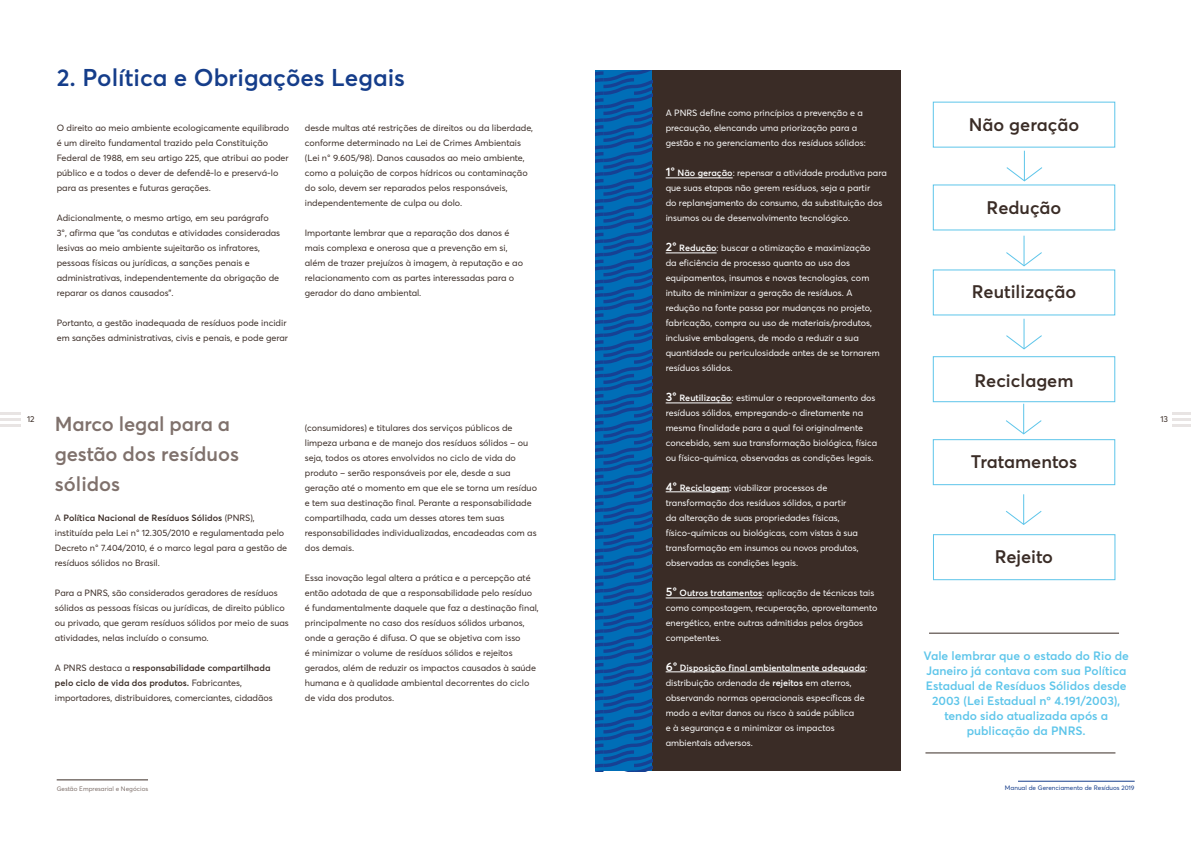
<style>
.page{position:relative;width:1191px;height:842px;background:#fff}
.page>*{position:absolute;margin:0;border:0;box-sizing:border-box;transform-origin:0 0}
.t1{font:600 24px "Averta";color:#153d8a}
.t2{font:600 20px/30px "Averta";letter-spacing:-.01em;color:#7f716c}
.t3{font:600 18px "Averta";color:#3a2c26}
.t4{font:600 12px/15px "Averta";color:#5dc5ea;text-align:center}
.t5{font:9px/15px "Averta";color:#3a2c26}
.t6{font:9px/15px "Averta";color:#fff}
.t7{font:8.5px "Averta";color:#3a2c26}
.t8{font:6.4px "Averta";color:#153d8a}
.t9{font:6.4px "Averta";color:#7f716c}
.s1{font-weight:600;font-size:12px}
.s2{font-weight:600}
</style>
<div class="page">
<svg style="left:1172px;top:413px;width:19px;height:2px"></svg>
<hr style="left:1172px;top:418px;width:19px;height:3px;background:#e8e4e3">
<svg style="left:1172px;top:424px;width:19px;height:2px"></svg>
<hr style="left:1018px;top:781px;width:116px;height:1px;background:#153d8a">
<hr style="left:0;top:413px;width:21px;height:2px;background:#e8e4e3">
<hr style="left:0;top:418px;width:21px;height:3px;background:#e8e4e3">
<hr style="left:0;top:424px;width:21px;height:2px;background:#e8e4e3">
<hr style="left:57px;top:780px;width:91px;height:1px;background:#3a2c26">
<div style="left:652px;top:71px;width:248px;height:700px;background:#3a2c26"></div>
<hr style="left:929px;top:633px;width:190px;height:1px;background:#3a2c26">
<hr style="left:925px;top:753px;width:190px;height:1px;background:#3a2c26">
<hr style="left:665px;top:177px;width:67px;height:1px;background:#fff">
<hr style="left:665px;top:252px;width:51px;height:1px;background:#fff">
<hr style="left:665px;top:402px;width:66px;height:1px;background:#fff">
<hr style="left:665px;top:491px;width:64px;height:1px;background:#fff">
<hr style="left:665px;top:597px;width:97px;height:1px;background:#fff">
<hr style="left:665px;top:671px;width:200px;height:1px;background:#fff">
<div style="left:932px;top:102px;width:183px;height:46px;border:1px solid #5dc5ea"></div>
<div style="left:932px;top:356px;width:183px;height:46px;border:1px solid #5dc5ea"></div>
<div style="left:932px;top:439px;width:183px;height:46px;border:1px solid #5dc5ea"></div>
<div style="left:933px;top:534px;width:182px;height:46px;border:1px solid #5dc5ea"></div>
<svg style="left:1006px;top:151px;width:36px;height:31px"></svg>
<svg style="left:1006px;top:236px;width:36px;height:31px"></svg>
<svg style="left:1006px;top:319px;width:36px;height:31px"></svg>
<svg style="left:1006px;top:404px;width:36px;height:31px"></svg>
<hr style="left:1023px;top:494px;width:1px;height:30px;background:#5dc5ea">
<svg style="left:1006px;top:510px;width:36px;height:15px"></svg>
<svg style="left:595px;top:71px;width:57px;height:700px;background:#085ca9"></svg>
<h1 class="t1" style="left:57px;top:61px;width:350px">2. Política e Obrigações Legais</h1>
<p class="t5" style="left:305px;top:120px;width:230px">desde multas até restrições de direitos ou da liberdade, conforme determinado na Lei de Crimes Ambientais (Lei n° 9.605/98). Danos causados ao meio ambiente, como a poluição de corpos hídricos ou contaminação do solo, devem ser reparados pelos responsáveis, independentemente de culpa ou dolo.</p>
<p class="t5" style="left:305px;top:225px;width:220px">Importante lembrar que a reparação dos danos é mais complexa e onerosa que a prevenção em si, além de trazer prejuízos à imagem, à reputação e ao relacionamento com as partes interessadas para o gerador do dano ambiental.</p>
<p class="t6" style="left:665px;top:105px;width:202px">A PNRS define como princípios a prevenção e a precaução, elencando uma priorização para a gestão e no gerenciamento dos resíduos sólidos:</p>
<p class="t6" style="left:665px;top:165px;width:223px"><span class="s1">1°</span> <span class="s2">Não geração</span>: repensar a atividade produtiva para que suas etapas não gerem resíduos, seja a partir<br>do replanejamento do consumo, da substituição dos insumos ou de desenvolvimento tecnológico.</p>
<p class="t6" style="left:665px;top:240px;width:215px"><span class="s1">2°</span> <span class="s2">Redução</span>: buscar a otimização e maximização da eficiência de processo quanto ao uso dos equipamentos, insumos e novas tecnologias, com intuito de minimizar a geração de resíduos. A redução na fonte passa por mudanças no projeto, fabricação, compra ou uso de materiais/produtos, inclusive embalagens, de modo a reduzir a sua quantidade ou periculosidade antes de se tornarem resíduos sólidos.</p>
<p class="t6" style="left:665px;top:390px;width:213px"><span class="s1">3°</span> <span class="s2">Reutilização</span>: estimular o reaproveitamento dos resíduos sólidos, empregando-o diretamente na mesma finalidade para a qual foi originalmente concebido, sem sua transformação biológica, física ou físico-química, observadas as condições legais.</p>
<p class="t6" style="left:665px;top:480px;width:194px"><span class="s1">4°</span> <span class="s2">Reciclagem:</span> viabilizar processos de transformação dos resíduos sólidos, a partir da alteração de suas propriedades físicas, físico-químicas ou biológicas, com vistas à sua transformação em insumos ou novos produtos, observadas as condições legais.</p>
<p class="t6" style="left:665px;top:585px;width:213px"><span class="s1">5°</span> <span class="s2">Outros tratamentos</span>: aplicação de técnicas tais como compostagem, recuperação, aproveitamento energético, entre outras admitidas pelos órgãos competentes.</p>
<p class="t6" style="left:665px;top:660px;width:203px"><span class="s1">6°</span> <span class="s2">Disposição final ambientalmente adequada</span>: distribuição ordenada de <span class="s2">rejeitos</span> em aterros, observando normas operacionais específicas de modo a evitar danos ou risco à saúde pública<br>e à segurança e a minimizar os impactos ambientais adversos.</p>
<h3 class="t3" style="left:969px;top:112px;width:112px">Não geração</h3>
<p class="t5" style="left:57px;top:120px;width:234px">O direito ao meio ambiente ecologicamente equilibrado é um direito fundamental trazido pela Constituição Federal de 1988, em seu artigo 225, que atribui ao poder público e a todos o dever de defendê-lo e preservá-lo para as presentes e futuras gerações.</p>
<p class="t5" style="left:57px;top:210px;width:225px">Adicionalmente, o mesmo artigo, em seu parágrafo 3°, afirma que “as condutas e atividades consideradas lesivas ao meio ambiente sujeitarão os infratores, pessoas físicas ou jurídicas, a sanções penais e administrativas, independentemente da obrigação de reparar os danos causados”.</p>
<p class="t5" style="left:57px;top:315px;width:233px">Portanto, a gestão inadequada de resíduos pode incidir em sanções administrativas, civis e penais, e pode gerar</p>
<h3 class="t3" style="left:986px;top:195px;width:76px">Redução</h3>
<h3 class="t3" style="left:971px;top:279px;width:106px">Reutilização</h3>
<h3 class="t3" style="left:974px;top:368px;width:100px">Reciclagem</h3>
<p class="t7" style="left:27px;top:414px;width:9px">12</p>
<p class="t7" style="left:1160px;top:413px;width:9px">13</p>
<h2 class="t2" style="left:55px;top:408px;width:186px">Marco legal para a gestão dos resíduos sólidos</h2>
<p class="t5" style="left:55px;top:510px;width:234px">A <span class="s2">Política Nacional de Resíduos Sólidos</span> (PNRS), instituída pela Lei n° 12.305/2010 e regulamentada pelo Decreto n° 7.404/2010, é o marco legal para a gestão de resíduos sólidos no Brasil.</p>
<p class="t5" style="left:55px;top:585px;width:235px">Para a PNRS, são considerados geradores de resíduos sólidos as pessoas físicas ou jurídicas, de direito público ou privado, que geram resíduos sólidos por meio de suas atividades, nelas incluído o consumo.</p>
<p class="t5" style="left:55px;top:660px;width:219px">A PNRS destaca a <span class="s2">responsabilidade compartilhada pelo ciclo de vida dos produtos.</span> Fabricantes, importadores, distribuidores, comerciantes, cidadãos</p>
<p class="t5" style="left:305px;top:420px;width:234px">(consumidores) e titulares dos serviços públicos de limpeza urbana e de manejo dos resíduos sólidos – ou seja, todos os atores envolvidos no ciclo de vida do produto – serão responsáveis por ele, desde a sua geração até o momento em que ele se torna um resíduo e tem sua destinação final. Perante a responsabilidade compartilhada, cada um desses atores tem suas responsabilidades individualizadas, encadeadas com as dos demais.</p>
<p class="t5" style="left:305px;top:570px;width:235px">Essa inovação legal altera a prática e a percepção até então adotada de que a responsabilidade pelo resíduo é fundamentalmente daquele que faz a destinação final, principalmente no caso dos resíduos sólidos urbanos, onde a geração é difusa. O que se objetiva com isso<br>é minimizar o volume de resíduos sólidos e rejeitos gerados, além de reduzir os impactos causados à saúde humana e à qualidade ambiental decorrentes do ciclo de vida dos produtos.</p>
<h3 class="t3" style="left:971px;top:449px;width:108px">Tratamentos</h3>
<h3 class="t3" style="left:994px;top:544px;width:60px">Rejeito</h3>
<h3 class="t4" style="left:923px;top:648px;width:207px">Vale lembrar que o estado do Rio de<br>Janeiro já contava com sua Política<br>Estadual de Resíduos Sólidos desde<br>2003 (Lei Estadual nº 4.191/2003), tendo sido atualizada após a publicação da PNRS.</h3>
<p class="t9" style="left:57px;top:784px;width:93px">Gestão Empresarial e Negócios</p>
<p class="t8" style="left:1005px;top:784px;width:131px">Manual de Gerenciamento de Resíduos 2019</p>
</div>
